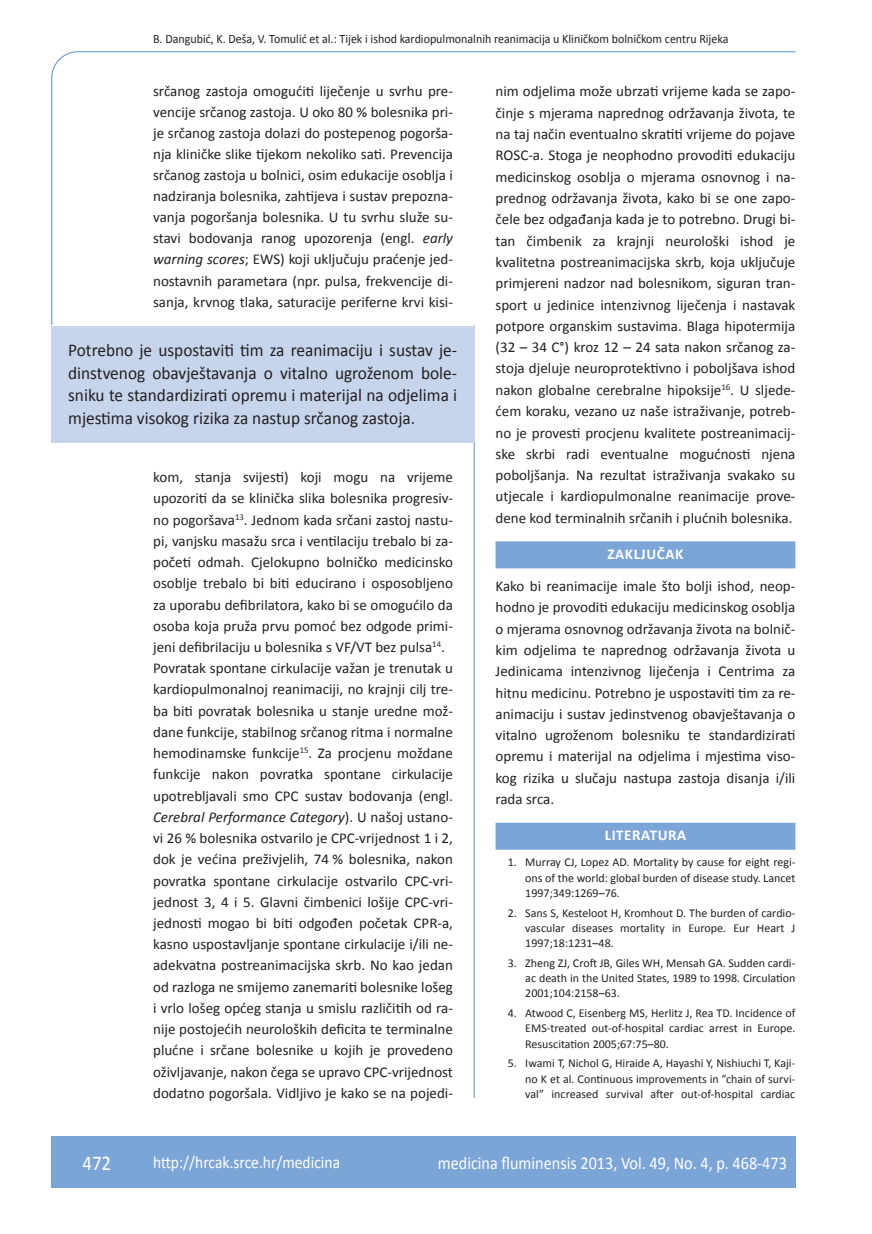
<style>
.page{position:relative;width:872px;height:1234px;background:#fff}
.page>*{position:absolute;margin:0;border:0;box-sizing:border-box;transform-origin:0 0}
.t1{font:21px "Calibri";color:#fff;scale:.9 1}
.t2{font:18px/22.5px "Calibri";color:#231f20;text-align:justify;scale:.96 1}
.t3{font:18px "Calibri";color:#fff;scale:.9 1}
.t4{font:17.25px "Calibri";color:#fff;scale:.9 1}
.t5{font:15px/21.3px "Calibri";color:#231f20;text-align:justify}
.t6{font:700 15px "Calibri";letter-spacing:.04em;color:#fff}
.t7{font:12.75px "Calibri";color:#231f20;scale:.94 1}
.t8{font:12px/15.3px "Calibri";color:#231f20;text-align:justify}
.s1{font-style:italic}
</style>
<div class="page">
<svg style="left:51px;top:51px;width:745px;height:274px"></svg>
<hr style="left:473px;top:325px;width:2px;height:772px;background:#7ca5d7">
<div style="left:51px;top:1135px;width:744px;height:51px;background:#7ca5d7"></div>
<div style="left:51px;top:325px;width:423px;height:117px;background:#c6d5ec"></div>
<div style="left:495px;top:541px;width:300px;height:27px;background:#7ca5d7"></div>
<div style="left:495px;top:822px;width:300px;height:27px;background:#7ca5d7"></div>
<p class="t7" style="left:153px;top:30px;width:613px">B. Dangubić, K. Deša, V. Tomulić et al.: Tijek i ishod kardiopulmonalnih reanimacija u Kliničkom bolničkom centru Rijeka</p>
<p class="t5" style="left:153px;top:80px;width:301px">srčanog zastoja omogućiti liječenje u svrhu pre&shy;vencije srčanog zastoja. U oko 80 % bolesnika pri&shy;je srčanog zastoja dolazi do postepenog pogorša&shy;nja kliničke slike tijekom nekoliko sati. Prevencija srčanog zastoja u bolnici, osim edukacije osoblja i nadziranja bolesnika, zahtijeva i sustav prepozna&shy;vanja pogoršanja bolesnika. U tu svrhu služe su&shy;stavi bodovanja ranog upozorenja (engl. <span class="s1">early warning scores</span>; EWS) koji uključuju praćenje jed&shy;nostavnih parametara (npr. pulsa, frekvencije di&shy;sanja, krvnog tlaka, saturacije periferne krvi kisi-</p>
<p class="t2" style="left:68px;top:338px;width:407px">Potrebno je uspostaviti tim za reanimaciju i sustav je&shy;dinstvenog obavještavanja o vitalno ugroženom bole&shy;sniku te standardizirati opremu i materijal na odjelima i mjestima visokog rizika za nastup srčanog zastoja.</p>
<p class="t5" style="left:153px;top:466px;width:301px;text-align:left">kom, stanja svijesti) koji mogu na vrijeme upozoriti da se klinička slika bolesnika progresiv&shy;no pogoršava<sup>13</sup>. Jednom kada srčani zastoj nastu&shy;pi, vanjsku masažu srca i ventilaciju trebalo bi za&shy;početi odmah. Cjelokupno bolničko medicinsko osoblje trebalo bi biti educirano i osposobljeno za uporabu defibrilatora, kako bi se omogućilo da osoba koja pruža prvu pomoć bez odgode primi&shy;jeni defibrilaciju u bolesnika s VF/VT bez pulsa<sup>14</sup>.<br>Povratak spontane cirkulacije važan je trenutak u kardiopulmonalnoj reanimaciji, no krajnji cilj tre&shy;ba biti povratak bolesnika u stanje uredne mož&shy;dane funkcije, stabilnog srčanog ritma i normalne hemodinamske funkcije<sup>15</sup>. Za procjenu moždane funkcije nakon povratka spontane cirkulacije upotrebljavali smo CPC sustav bodovanja (engl.<br><span class="s1">Cerebral Performance Category</span>). U našoj ustano&shy;vi 26 % bolesnika ostvarilo je CPC-vrijednost 1 i 2, dok je većina preživjelih, 74 % bolesnika, nakon povratka spontane cirkulacije ostvarilo CPC-vri&shy;jednost 3, 4 i 5. Glavni čimbenici lošije CPC-vri&shy;jednosti mogao bi biti odgođen početak CPR-a, kasno uspostavljanje spontane cirkulacije i/ili ne&shy;adekvatna postreanimacijska skrb. No kao jedan od razloga ne smijemo zanemariti bolesnike lošeg i vrlo lošeg općeg stanja u smislu različitih od ra&shy;nije postojećih neuroloških deficita te terminalne plućne i srčane bolesnike u kojih je provedeno oživljavanje, nakon čega se upravo CPC-vrijednost dodatno pogoršala. Vidljivo je kako se na pojedi-</p>
<p class="t5" style="left:495px;top:80px;width:301px">nim odjelima može ubrzati vrijeme kada se zapo&shy;činje s mjerama naprednog održavanja života, te na taj način eventualno skratiti vrijeme do pojave ROSC-a. Stoga je neophodno provoditi edukaciju medicinskog osoblja o mjerama osnovnog i na&shy;prednog održavanja života, kako bi se one zapo&shy;čele bez odgađanja kada je to potrebno. Drugi bi&shy;tan čimbenik za krajnji neurološki ishod je kvalitetna postreanimacijska skrb, koja uključuje primjereni nadzor nad bolesnikom, siguran tran&shy;sport u jedinice intenzivnog liječenja i nastavak potpore organskim sustavima. Blaga hipotermija (32 – 34 C°) kroz 12 – 24 sata nakon srčanog za&shy;stoja djeluje neuroprotektivno i poboljšava ishod nakon globalne cerebralne hipoksije<sup>16</sup>. U sljede&shy;ćem koraku, vezano uz naše istraživanje, potreb&shy;no je provesti procjenu kvalitete postreanimacij&shy;ske skrbi radi eventualne mogućnosti njena poboljšanja. Na rezultat istraživanja svakako su utjecale i kardiopulmonalne reanimacije prove&shy;dene kod terminalnih srčanih i plućnih bolesnika.</p>
<p class="t6" style="left:607px;top:544px;width:77px">ZAKLJUČAK</p>
<p class="t5" style="left:495px;top:574px;width:301px">Kako bi reanimacije imale što bolji ishod, neop&shy;hodno je provoditi edukaciju medicinskog osoblja o mjerama osnovnog održavanja života na bolnič&shy;kim odjelima te naprednog održavanja života u Jedinicama intenzivnog liječenja i Centrima za hitnu medicinu. Potrebno je uspostaviti tim za re&shy;animaciju i sustav jedinstvenog obavještavanja o vitalno ugroženom bolesniku te standardizirati opremu i materijal na odjelima i mjestima viso&shy;kog rizika u slučaju nastupa zastoja disanja i/ili rada srca.</p>
<p class="t6" style="left:604px;top:825px;width:83px">LITERATURA</p>
<p class="t8" style="left:525px;top:854px;width:271px;text-indent:-18px">1. Murray CJ, Lopez AD. Mortality by cause for eight regi&shy;ons of the world: global burden of disease study. Lancet 1997;349:1269–76.</p>
<p class="t8" style="left:525px;top:904px;width:271px;text-indent:-18px">2. Sans S, Kesteloot H, Kromhout D. The burden of cardio&shy;vascular diseases mortality in Europe. Eur Heart J 1997;18:1231–48.</p>
<p class="t8" style="left:525px;top:954px;width:271px;text-indent:-18px">3. Zheng ZJ, Croft JB, Giles WH, Mensah GA. Sudden cardi&shy;ac death in the United States, 1989 to 1998. Circulation 2001;104:2158–63.</p>
<p class="t8" style="left:525px;top:1004px;width:271px;text-indent:-18px">4. Atwood C, Eisenberg MS, Herlitz J, Rea TD. Incidence of EMS-treated out-of-hospital cardiac arrest in Europe.<br>Resuscitation 2005;67:75–80.</p>
<p class="t8" style="left:525px;top:1054px;width:271px;text-indent:-18px">5. Iwami T, Nichol G, Hiraide A, Hayashi Y, Nishiuchi T, Kaji&shy;no K et al. Continuous improvements in ”chain of survi&shy;val” increased survival after out-of-hospital cardiac</p>
<h1 class="t1" style="left:82px;top:1149px;width:33px">472</h1>
<p class="t4" style="left:153px;top:1150px;width:209px">http://hrcak.srce.hr/medicina</p>
<p class="t3" style="left:438px;top:1151px;width:389px">medicina fluminensis 2013, Vol. 49, No. 4, p. 468-473</p>
</div>
